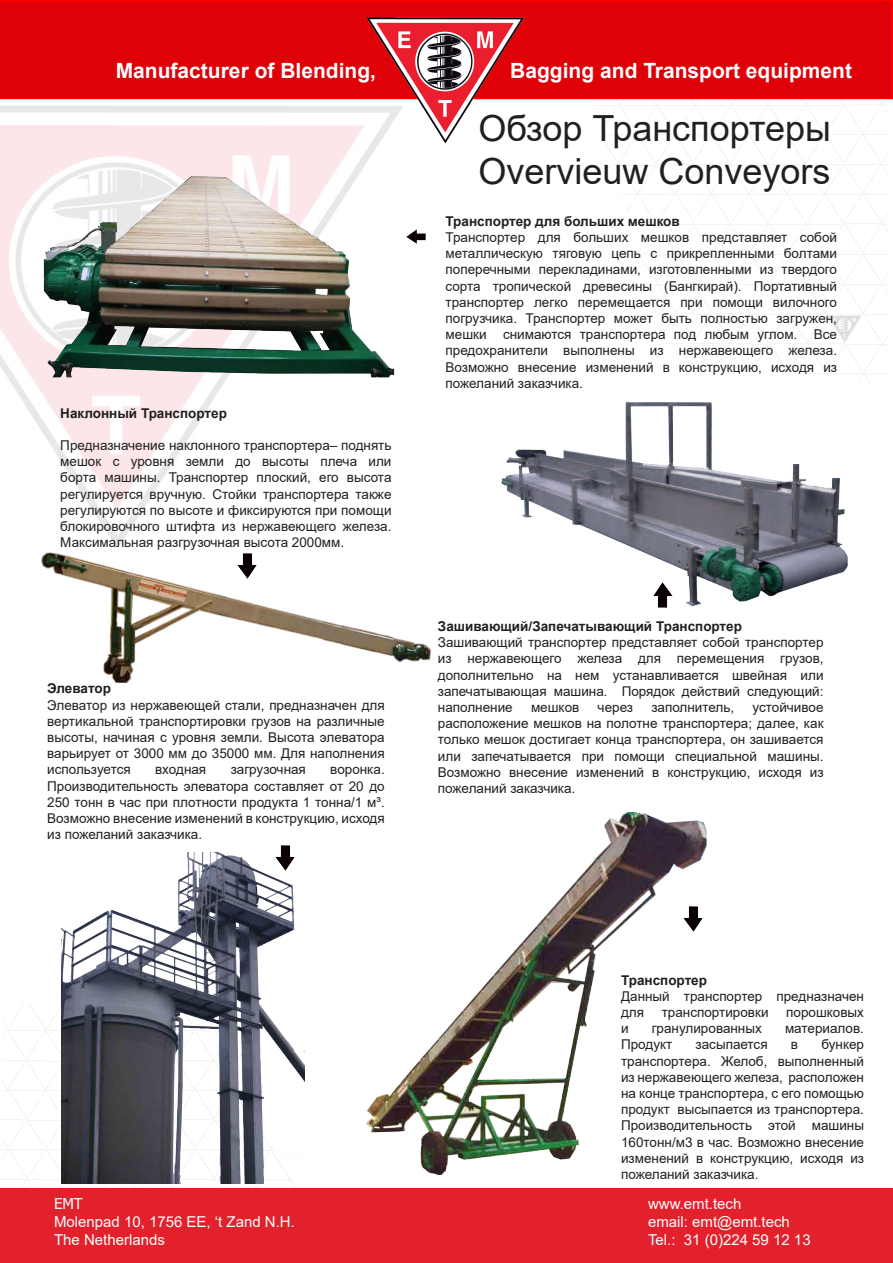
<style>
.page{position:relative;width:893px;height:1263px;background:#fff}
.page>*{position:absolute;margin:0;border:0;box-sizing:border-box;transform-origin:0 0}
.t1{font:36px "Arial";color:#231f20}
.t2{font:700 21px "Arial";color:#fff}
.t3{font:15px "Arial";color:#fff}
.t4{font:15px "Tahoma";color:#fff}
.t5{font:13.5px/16.2px "Arial";color:#231f20;text-align:justify}
.t6{font:700 13.5px "Arial";color:#231f20}
</style>
<div class="page">
<div style="left:0;top:0;width:893px;height:99px;background:#df0008"></div>
<img style="left:594px;top:100px;width:295px;height:282px">
<img style="left:1px;top:1004px;width:294px;height:184px">
<img style="left:364px;top:14px;width:163px;height:130px">
<img style="left:0;top:106px;width:410px;height:434px">
<div style="left:0;top:1188px;width:893px;height:75px;background:#e3212c"></div>
<img style="left:406px;top:230px;width:19px;height:14px">
<img style="left:280px;top:845px;width:10px;height:8px">
<img style="left:44px;top:169px;width:351px;height:209px">
<img style="left:61px;top:853px;width:243px;height:330px">
<img style="left:366px;top:812px;width:341px;height:363px">
<img style="left:501px;top:402px;width:347px;height:205px">
<img style="left:41px;top:540px;width:391px;height:142px">
<img style="left:654px;top:582px;width:19px;height:26px">
<img style="left:238px;top:554px;width:18px;height:25px">
<img style="left:683px;top:906px;width:19px;height:26px">
<p class="t2" style="left:116px;top:56px;width:262px">Manufacturer of Blending,</p>
<p class="t2" style="left:510px;top:56px;width:343px">Bagging and Transport equipment</p>
<p class="t1" style="left:478px;top:104px;width:354px">Обзор Транспортеры</p>
<p class="t1" style="left:478px;top:147px;width:354px">Overvieuw Conveyors</p>
<p class="t6" style="left:60px;top:403px;width:168px">Наклонный Транспортер</p>
<p class="t5" style="left:60px;top:437px;width:333px">Предназначение наклонного транспортера– поднять мешок с уровня земли до высоты плеча или борта машины. Транспортер плоский, его высота регулируется вручную. Стойки транспортера также регулируются по высоте и фиксируются при помощи блокировочного штифта из нержавеющего железа.<br>Максимальная разгрузочная высота 2000мм.</p>
<p class="t6" style="left:47px;top:679px;width:65px">Элеватор</p>
<p class="t5" style="left:47px;top:697px;width:339px">Элеватор из нержавеющей стали, предназначен для вертикальной транспортировки грузов на различные высоты, начиная с уровня земли. Высота элеватора варьирует от 3000 мм до 35000 мм. Для наполнения используется</p>
<p class="t5" style="left:47px;top:761px;width:339px;text-indent:283px">воронка.<br>Производительность элеватора составляет от 20 до 250 тонн в час при плотности продукта 1 тонна/1 м³.<br>Возможно внесение изменений в конструкцию, исходя из пожеланий заказчика.</p>
<p class="t5" style="left:155px;top:761px;width:53px">входная</p>
<p class="t5" style="left:231px;top:761px;width:77px">загрузочная</p>
<p class="t6" style="left:446px;top:212px;width:236px">Транспортер для больших мешков</p>
<p class="t5" style="left:446px;top:229px;width:393px">Транспортер для больших мешков представляет собой металлическую тяговую цепь с прикрепленными болтами поперечными перекладинами, изготовленными из твердого сорта тропической древесины (Бангкирай). Портативный транспортер легко перемещается при помощи вилочного погрузчика. Транспортер может быть полностью загружен, мешки снимаются транспортера под любым углом. Все предохранители выполнены из нержавеющего железа.<br>Возможно внесение изменений в конструкцию, исходя из пожеланий заказчика.</p>
<p class="t6" style="left:438px;top:617px;width:306px">Зашивающий/Запечатывающий Транспортер</p>
<p class="t5" style="left:438px;top:634px;width:387px">Зашивающий транспортер представляет собой транспортер из нержавеющего железа для перемещения грузов, дополнительно на нем устанавливается швейная или запечатывающая машина. Порядок действий следующий: наполнение</p>
<p class="t5" style="left:438px;top:699px;width:387px;text-indent:315px">устойчивое расположение мешков на полотне транспортера; далее, как только мешок достигает конца транспортера, он зашивается или запечатывается при помощи специальной машины.<br>Возможно внесение изменений в конструкцию, исходя из пожеланий заказчика.</p>
<p class="t5" style="left:531px;top:699px;width:50px">мешков</p>
<p class="t5" style="left:598px;top:699px;width:37px">через</p>
<p class="t5" style="left:651px;top:699px;width:84px">заполнитель,</p>
<p class="t6" style="left:621px;top:970px;width:87px">Транспортер</p>
<p class="t5" style="left:621px;top:988px;width:244px">Данный транспортер предназначен для</p>
<p class="t5" style="left:662px;top:1004px;width:108px">транспортировки</p>
<p class="t5" style="left:786px;top:1004px;width:79px">порошковых</p>
<p class="t5" style="left:621px;top:1020px;width:9px">и</p>
<p class="t5" style="left:652px;top:1020px;width:112px">гранулированных</p>
<p class="t5" style="left:785px;top:1020px;width:81px">материалов.</p>
<p class="t5" style="left:621px;top:1036px;width:53px">Продукт</p>
<p class="t5" style="left:696px;top:1036px;width:74px">засыпается</p>
<p class="t5" style="left:791px;top:1036px;width:9px">в</p>
<p class="t5" style="left:621px;top:1036px;width:245px;text-indent:200px">бункер транспортера. Желоб, выполненный из нержавеющего железа, расположен на конце транспортера, с его помощью продукт высыпается из транспортера.<br>Производительность этой машины 160тонн/м3 в час. Возможно внесение изменений в конструкцию, исходя из пожеланий заказчика.</p>
<p class="t4" style="left:54px;top:1194px;width:30px">EMT</p>
<p class="t3" style="left:648px;top:1194px;width:95px">www.emt.tech</p>
<p class="t3" style="left:54px;top:1212px;width:242px">Molenpad 10, 1756 EE, ‘t Zand N.H.</p>
<p class="t3" style="left:648px;top:1212px;width:143px">email: emt@emt.tech</p>
<p class="t3" style="left:54px;top:1230px;width:112px">The Netherlands</p>
<p class="t3" style="left:648px;top:1230px;width:164px">Tel.: 31 (0)224 59 12 13</p>
</div>
